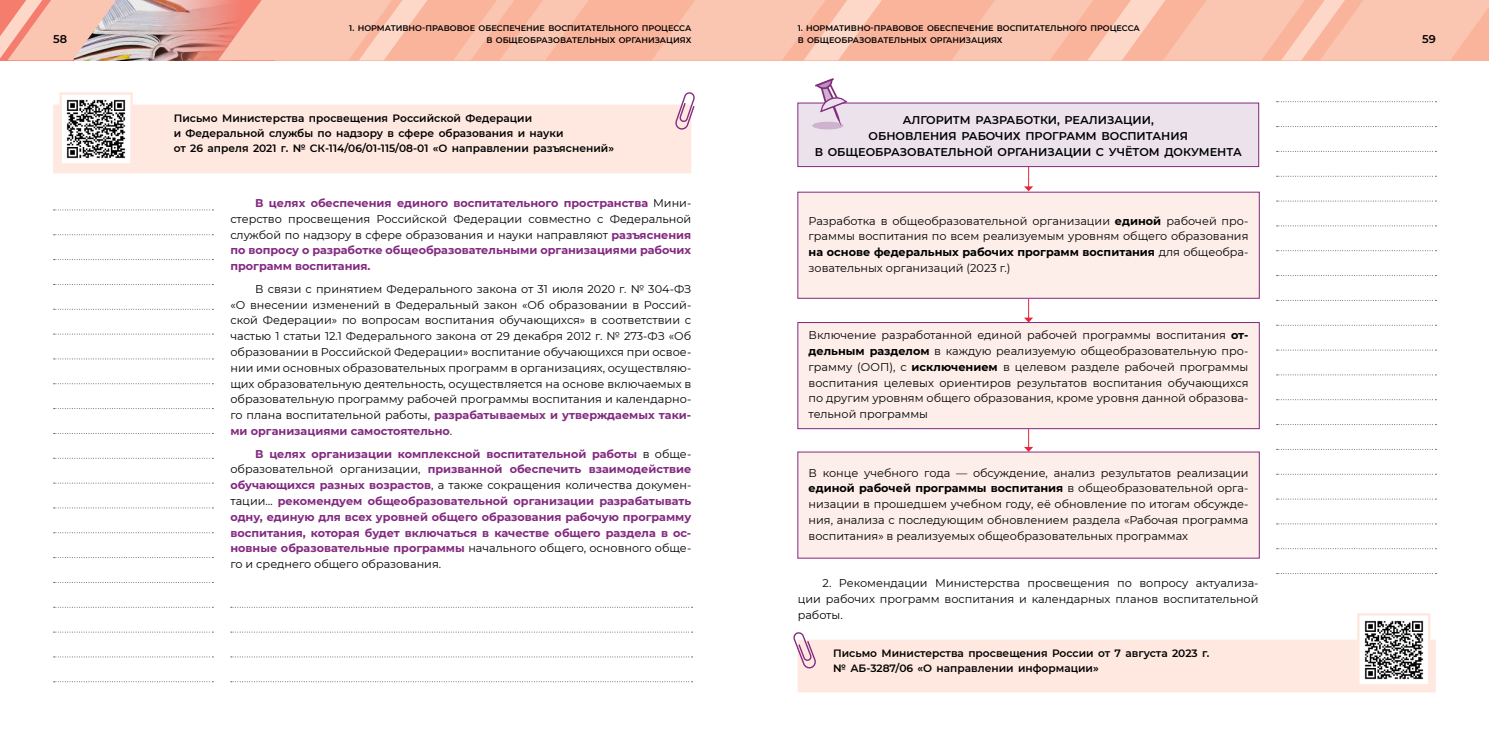
<style>
.page{position:relative;width:1489px;height:745px;background:#fff}
.page>*{position:absolute;margin:0;border:0;box-sizing:border-box;transform-origin:0 0}
.t1{font:11.25px/15.8px "Montserrat";color:#000;text-align:justify}
.t2{font:700 11.25px/15.8px "Montserrat";color:#832a81;text-align:justify}
.t3{font:600 11.25px/15.8px "Montserrat";color:#000;text-align:center}
.t4{font:600 10.62px/14.9px "Montserrat";color:#000}
.t5{font:600 8.12px/11.4px "Montserrat";color:#000;text-align:right}
.s1{font-weight:400;color:#000}
.s2{font-weight:700;color:#832a81}
.s3{font-weight:700}
</style>
<div class="page">
<div style="left:0;top:0;width:1488px;height:60px;background:#f9b49b"></div>
<img style="left:129px;top:0;width:89px;height:60px">
<svg style="left:652px;top:0;width:230px;height:60px"></svg>
<svg style="left:952px;top:0;width:536px;height:60px"></svg>
<svg style="left:218px;top:0;width:209px;height:60px"></svg>
<svg style="left:454px;top:0;width:134px;height:60px"></svg>
<img style="left:0;top:0;width:129px;height:60px">
<hr style="left:1028px;top:281px;width:1px;height:37px;background:#ee2436">
<svg style="left:1024px;top:317px;width:9px;height:5px"></svg>
<hr style="left:1028px;top:410px;width:1px;height:37px;background:#ee2436">
<svg style="left:1024px;top:446px;width:9px;height:5px"></svg>
<hr style="left:1028px;top:150px;width:1px;height:37px;background:#ee2436">
<svg style="left:1024px;top:186px;width:9px;height:5px"></svg>
<svg style="left:53px;top:92px;width:642px;height:81px"></svg>
<div style="left:797px;top:192px;width:462px;height:106px;background:#feeee9"></div>
<div style="left:797px;top:322px;width:462px;height:106px;background:#feeee9"></div>
<div style="left:797px;top:322px;width:462px;height:106px;border:1px solid #832a81"></div>
<div style="left:797px;top:451px;width:462px;height:106px;background:#feeee9"></div>
<svg style="left:793px;top:630px;width:642px;height:62px"></svg>
<img style="left:1359px;top:615px;width:68px;height:68px">
<div style="left:1356px;top:612px;width:74px;height:74px;border:2px solid #fee8e0"></div>
<svg style="left:54px;top:209px;width:159px;height:1px"></svg>
<svg style="left:54px;top:234px;width:159px;height:1px"></svg>
<svg style="left:54px;top:259px;width:159px;height:1px"></svg>
<svg style="left:54px;top:284px;width:159px;height:1px"></svg>
<svg style="left:54px;top:309px;width:159px;height:1px"></svg>
<svg style="left:54px;top:333px;width:159px;height:1px"></svg>
<svg style="left:54px;top:358px;width:159px;height:1px"></svg>
<svg style="left:54px;top:383px;width:159px;height:1px"></svg>
<svg style="left:54px;top:408px;width:159px;height:1px"></svg>
<svg style="left:54px;top:433px;width:159px;height:1px"></svg>
<svg style="left:54px;top:457px;width:159px;height:1px"></svg>
<svg style="left:54px;top:482px;width:159px;height:1px"></svg>
<svg style="left:54px;top:507px;width:159px;height:1px"></svg>
<svg style="left:54px;top:532px;width:159px;height:1px"></svg>
<svg style="left:54px;top:557px;width:159px;height:1px"></svg>
<svg style="left:54px;top:606px;width:159px;height:1px"></svg>
<svg style="left:54px;top:631px;width:159px;height:1px"></svg>
<svg style="left:54px;top:656px;width:159px;height:1px"></svg>
<svg style="left:54px;top:681px;width:159px;height:1px"></svg>
<svg style="left:1276px;top:101px;width:160px;height:1px"></svg>
<svg style="left:1276px;top:126px;width:160px;height:1px"></svg>
<svg style="left:1276px;top:151px;width:160px;height:1px"></svg>
<svg style="left:1276px;top:176px;width:160px;height:1px"></svg>
<svg style="left:1276px;top:200px;width:160px;height:1px"></svg>
<svg style="left:1276px;top:225px;width:160px;height:1px"></svg>
<svg style="left:1276px;top:250px;width:160px;height:1px"></svg>
<svg style="left:1276px;top:275px;width:160px;height:1px"></svg>
<svg style="left:1276px;top:300px;width:160px;height:1px"></svg>
<svg style="left:1276px;top:324px;width:160px;height:1px"></svg>
<svg style="left:1276px;top:349px;width:160px;height:1px"></svg>
<svg style="left:1276px;top:374px;width:160px;height:1px"></svg>
<svg style="left:1276px;top:399px;width:160px;height:1px"></svg>
<svg style="left:1276px;top:424px;width:160px;height:1px"></svg>
<svg style="left:1276px;top:473px;width:160px;height:1px"></svg>
<svg style="left:1276px;top:498px;width:160px;height:1px"></svg>
<svg style="left:1276px;top:523px;width:160px;height:1px"></svg>
<svg style="left:1276px;top:548px;width:160px;height:1px"></svg>
<svg style="left:1276px;top:573px;width:160px;height:1px"></svg>
<svg style="left:231px;top:606px;width:461px;height:1px"></svg>
<svg style="left:231px;top:631px;width:461px;height:1px"></svg>
<svg style="left:231px;top:656px;width:461px;height:1px"></svg>
<svg style="left:231px;top:681px;width:461px;height:1px"></svg>
<div style="left:797px;top:103px;width:461px;height:63px;background:#ebe2ec"></div>
<div style="left:797px;top:103px;width:461px;height:64px;border:1px solid #832a81"></div>
<div style="left:812px;top:122px;width:31px;height:7px;background:#cdb3ce;border-radius:50%"></div>
<svg style="left:815px;top:78px;width:32px;height:48px"></svg>
<p class="t3" style="left:53px;top:30px;width:15px">58</p>
<p class="t5" style="left:349px;top:22px;width:343px">1. НОРМАТИВНО-ПРАВОВОЕ ОБЕСПЕЧЕНИЕ ВОСПИТАТЕЛЬНОГО ПРОЦЕССА<br>В ОБЩЕОБРАЗОВАТЕЛЬНЫХ ОРГАНИЗАЦИЯХ</p>
<p class="t5" style="left:797px;top:22px;width:343px;text-align:left">1. НОРМАТИВНО-ПРАВОВОЕ ОБЕСПЕЧЕНИЕ ВОСПИТАТЕЛЬНОГО ПРОЦЕССА<br>В ОБЩЕОБРАЗОВАТЕЛЬНЫХ ОРГАНИЗАЦИЯХ</p>
<p class="t3" style="left:1421px;top:30px;width:15px">59</p>
<p class="t4" style="left:174px;top:110px;width:442px">Письмо Министерства просвещения Российской Федерации<br>и Федеральной службы по надзору в сфере образования и науки<br>от 26 апреля 2021 г. № СК-114/06/01-115/08-01 «О направлении разъяснений»</p>
<p class="t2" style="left:230px;top:194px;width:462px;text-indent:25px">В целях обеспечения единого воспитательного пространства <span class="s1">Мини&shy;стерство просвещения Российской Федерации совместно с Федеральной службой по надзору в сфере образования и науки направляют</span> разъяснения по вопросу о разработке общеобразовательными организациями рабочих программ воспитания.</p>
<p class="t1" style="left:230px;top:280px;width:462px;text-indent:25px">В связи с принятием Федерального закона от 31 июля 2020 г. № 304-ФЗ «О внесении изменений в Федеральный закон «Об образовании в Россий&shy;ской Федерации» по вопросам воспитания обучающихся» в соответствии с частью 1 статьи 12.1 Федерального закона от 29 декабря 2012 г. № 273-ФЗ «Об образовании в Российской Федерации» воспитание обучающихся при освое&shy;нии ими основных образовательных программ в организациях, осуществляю&shy;щих образовательную деятельность, осуществляется на основе включаемых в образовательную программу рабочей программы воспитания и календарно&shy;го плана воспитательной работы, <span class="s2">разрабатываемых и утверждаемых таки&shy;ми организациями самостоятельно</span>.</p>
<p class="t2" style="left:230px;top:445px;width:462px;text-indent:25px">В целях организации комплексной воспитательной работы <span class="s1">в обще&shy;образовательной организации,</span> призванной обеспечить взаимодействие обучающихся разных возрастов<span class="s1">, а также сокращения количества докумен&shy;тации…</span> рекомендуем общеобразовательной организации разрабатывать одну, единую для всех уровней общего образования рабочую программу воспитания, которая будет включаться в качестве общего раздела в ос&shy;новные образовательные программы <span class="s1">начального общего, основного обще&shy;го и среднего общего образования.</span></p>
<p class="t3" style="left:814px;top:112px;width:428px">АЛГОРИТМ РАЗРАБОТКИ, РЕАЛИЗАЦИИ,<br>ОБНОВЛЕНИЯ РАБОЧИХ ПРОГРАММ ВОСПИТАНИЯ<br>В ОБЩЕОБРАЗОВАТЕЛЬНОЙ ОРГАНИЗАЦИИ С УЧЁТОМ ДОКУМЕНТА</p>
<p class="t1" style="left:808px;top:212px;width:441px">Разработка в общеобразовательной организации <span class="s3">единой</span> рабочей про&shy;граммы воспитания по всем реализуемым уровням общего образования <span class="s3">на основе федеральных рабочих программ воспитания</span> для общеобра&shy;зовательных организаций (2023 г.)</p>
<p class="t1" style="left:808px;top:327px;width:441px">Включение разработанной единой рабочей программы воспитания <span class="s3">от&shy;дельным разделом</span> в каждую реализуемую общеобразовательную про&shy;грамму (ООП), с <span class="s3">исключением</span> в целевом разделе рабочей программы воспитания целевых ориентиров результатов воспитания обучающихся по другим уровням общего образования, кроме уровня данной образова&shy;тельной программы</p>
<p class="t1" style="left:808px;top:464px;width:441px">В конце учебного года — обсуждение, анализ результатов реализации <span class="s3">единой рабочей программы воспитания</span> в общеобразовательной орга&shy;низации в прошедшем учебном году, её обновление по итогам обсужде&shy;ния, анализа с последующим обновлением раздела «Рабочая программа воспитания» в реализуемых общеобразовательных программах</p>
<p class="t1" style="left:797px;top:574px;width:462px;text-indent:25px">2. Рекомендации Министерства просвещения по вопросу актуализа&shy;ции рабочих программ воспитания и календарных планов воспитательной работы.</p>
<p class="t4" style="left:833px;top:645px;width:378px">Письмо Министерства просвещения России от 7 августа 2023 г. № АБ-3287/06 «О направлении информации»</p>
</div>
